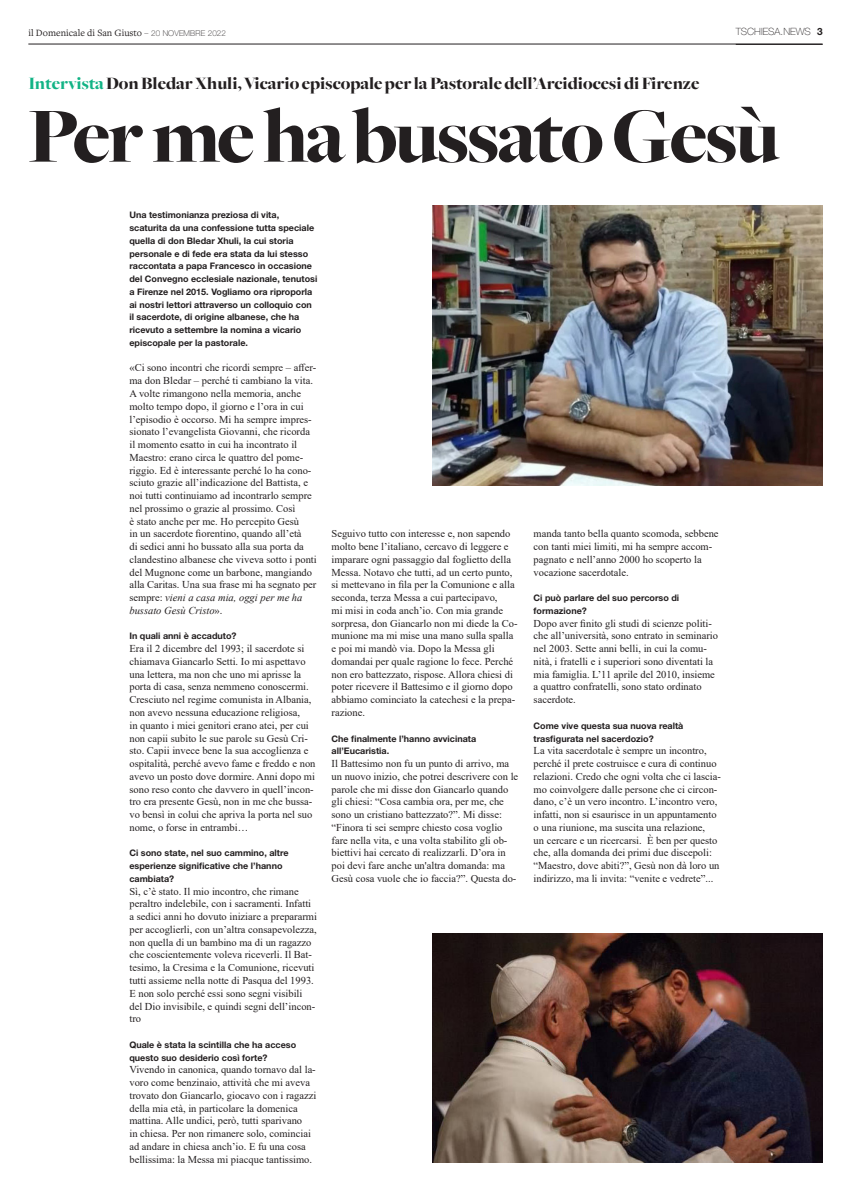
<style>
.page{position:relative;width:851px;height:1191px;background:#fff}
.page>*{position:absolute;margin:0;border:0;box-sizing:border-box;transform-origin:0 0}
.t1{font:900 81px "Freight Big";letter-spacing:-.035em;color:#231f20}
.t2{font:900 18px "Freight Big";color:#231f20}
.t3{font:10.5px/12.8px "Times New Roman";color:#231f20}
.t4{font:10px "Freight Text Pro";color:#231f20}
.t5{font:100 10px "Helvetica Neue LT Std";color:#231f20}
.t6{font:700 9px/12.8px "Helvetica Neue LT Std";color:#231f20}
.s1{font-family:"Helvetica Neue LT Std";font-weight:100;font-size:8px}
.s2{font-weight:700}
.s3{color:#12b385}
.s4{font-style:italic}
</style>
<div class="page">
<hr style="left:28px;top:44px;width:794px;height:1px;background:#231f20">
<img style="left:432px;top:206px;width:390px;height:279px">
<img style="left:432px;top:933px;width:390px;height:229px">
<p class="t4" style="left:28px;top:26px;width:199px">il Domenicale di San Giusto <span class="s1">– 20 NOVEMBRE 2022</span></p>
<p class="t5" style="left:735px;top:26px;width:88px">TSCHIESA.NEWS <span class="s2">3</span></p>
<p class="t2" style="left:28px;top:74px;width:672px"><span class="s3">Intervista</span> Don Bledar Xhuli, Vicario episcopale per la Pastorale dell’Arcidiocesi di Firenze</p>
<p class="t1" style="left:28px;top:91px;width:752px">Per me ha bussato Gesù</p>
<p class="t6" style="left:129px;top:208px;width:189px">Una testimonianza preziosa di vita, scaturita da una confessione tutta speciale quella di don Bledar Xhuli, la cui storia personale e di fede era stata da lui stesso raccontata a papa Francesco in occasione del Convegno ecclesiale nazionale, tenutosi a Firenze nel 2015. Vogliamo ora riproporla ai nostri lettori attraverso un colloquio con il sacerdote, di origine albanese, che ha ricevuto a settembre la nomina a vicario episcopale per la pastorale.</p>
<p class="t3" style="left:129px;top:361px;width:189px">«Ci sono incontri che ricordi sempre – affer&shy;ma don Bledar – perché ti cambiano la vita.<br>A volte rimangono nella memoria, anche molto tempo dopo, il giorno e l’ora in cui l’episodio è occorso. Mi ha sempre impres&shy;sionato l’evangelista Giovanni, che ricorda il momento esatto in cui ha incontrato il Maestro: erano circa le quattro del pome&shy;riggio. Ed è interessante perché lo ha cono&shy;sciuto grazie all’indicazione del Battista, e noi tutti continuiamo ad incontrarlo sempre nel prossimo o grazie al prossimo. Così<br>è stato anche per me. Ho percepito Gesù<br>in un sacerdote fiorentino, quando all’età<br>di sedici anni ho bussato alla sua porta da clandestino albanese che viveva sotto i ponti del Mugnone come un barbone, mangiando alla Caritas. Una sua frase mi ha segnato per sempre: <span class="s4">vieni a casa mia, oggi per me ha bussato Gesù Cristo</span>».</p>
<p class="t6" style="left:129px;top:629px;width:109px">In quali anni è accaduto?</p>
<p class="t3" style="left:129px;top:642px;width:188px">Era il 2 dicembre del 1993; il sacerdote si chiamava Giancarlo Setti. Io mi aspettavo una lettera, ma non che uno mi aprisse la porta di casa, senza nemmeno conoscermi.<br>Cresciuto nel regime comunista in Albania, non avevo nessuna educazione religiosa,<br>in quanto i miei genitori erano atei, per cui non capii subito le sue parole su Gesù Cri&shy;sto. Capii invece bene la sua accoglienza e ospitalità, perché avevo fame e freddo e non avevo un posto dove dormire. Anni dopo mi sono reso conto che davvero in quell’incon&shy;tro era presente Gesù, non in me che bussa&shy;vo bensì in colui che apriva la porta nel suo nome, o forse in entrambi…</p>
<p class="t6" style="left:129px;top:846px;width:161px">Ci sono state, nel suo cammino, altre esperienze significative che l’hanno cambiata?</p>
<p class="t3" style="left:129px;top:884px;width:189px">Sì, c’è stato. Il mio incontro, che rimane peraltro indelebile, con i sacramenti. Infatti a sedici anni ho dovuto iniziare a prepararmi per accoglierli, con un’altra consapevolezza, non quella di un bambino ma di un ragazzo che coscientemente voleva riceverli. Il Bat&shy;tesimo, la Cresima e la Comunione, ricevuti tutti assieme nella notte di Pasqua del 1993.<br>E non solo perché essi sono segni visibili del Dio invisibile, e quindi segni dell’incon&shy;tro</p>
<p class="t6" style="left:129px;top:1038px;width:168px">Quale è stata la scintilla che ha acceso questo suo desiderio così forte?</p>
<p class="t3" style="left:129px;top:1063px;width:188px">Vivendo in canonica, quando tornavo dal la&shy;voro come benzinaio, attività che mi aveva trovato don Giancarlo, giocavo con i ragazzi della mia età, in particolare la domenica mattina. Alle undici, però, tutti sparivano<br>in chiesa. Per non rimanere solo, cominciai ad andare in chiesa anch’io. E fu una cosa bellissima: la Messa mi piacque tantissimo.</p>
<p class="t3" style="left:331px;top:527px;width:188px">Seguivo tutto con interesse e, non sapendo molto bene l’italiano, cercavo di leggere e imparare ogni passaggio dal foglietto della Messa. Notavo che tutti, ad un certo punto, si mettevano in fila per la Comunione e alla seconda, terza Messa a cui partecipavo,<br>mi misi in coda anch’io. Con mia grande sorpresa, don Giancarlo non mi diede la Co&shy;munione ma mi mise una mano sulla spalla e poi mi mandò via. Dopo la Messa gli domandai per quale ragione lo fece. Perché non ero battezzato, rispose. Allora chiesi di poter ricevere il Battesimo e il giorno dopo abbiamo cominciato la catechesi e la prepa&shy;razione.</p>
<p class="t6" style="left:331px;top:731px;width:146px">Che finalmente l’hanno avvicinata all’Eucaristia.</p>
<p class="t3" style="left:331px;top:757px;width:188px">Il Battesimo non fu un punto di arrivo, ma un nuovo inizio, che potrei descrivere con le parole che mi disse don Giancarlo quando gli chiesi: “Cosa cambia ora, per me, che sono un cristiano battezzato?”. Mi disse: “Finora ti sei sempre chiesto cosa voglio fare nella vita, e una volta stabilito gli ob&shy;biettivi hai cercato di realizzarli. D’ora in poi devi fare anche un'altra domanda: ma Gesù cosa vuole che io faccia?”. Questa do-</p>
<p class="t3" style="left:533px;top:527px;width:186px">manda tanto bella quanto scomoda, sebbene con tanti miei limiti, mi ha sempre accom&shy;pagnato e nell’anno 2000 ho scoperto la vocazione sacerdotale.</p>
<p class="t6" style="left:533px;top:591px;width:147px">Ci può parlare del suo percorso di formazione?</p>
<p class="t3" style="left:533px;top:616px;width:186px">Dopo aver finito gli studi di scienze politi&shy;che all’università, sono entrato in seminario nel 2003. Sette anni belli, in cui la comu&shy;nità, i fratelli e i superiori sono diventati la mia famiglia. L’11 aprile del 2010, insieme a quattro confratelli, sono stato ordinato sacerdote.</p>
<p class="t6" style="left:533px;top:719px;width:151px">Come vive questa sua nuova realtà trasfigurata nel sacerdozio?</p>
<p class="t3" style="left:533px;top:744px;width:189px">La vita sacerdotale è sempre un incontro, perché il prete costruisce e cura di continuo relazioni. Credo che ogni volta che ci lascia&shy;mo coinvolgere dalle persone che ci circon&shy;dano, c’è un vero incontro. L’incontro vero, infatti, non si esaurisce in un appuntamento o una riunione, ma suscita una relazione,<br>un cercare e un ricercarsi. È ben per questo che, alla domanda dei primi due discepoli: “Maestro, dove abiti?”, Gesù non dà loro un indirizzo, ma li invita: “venite e vedrete”...</p>
</div>
